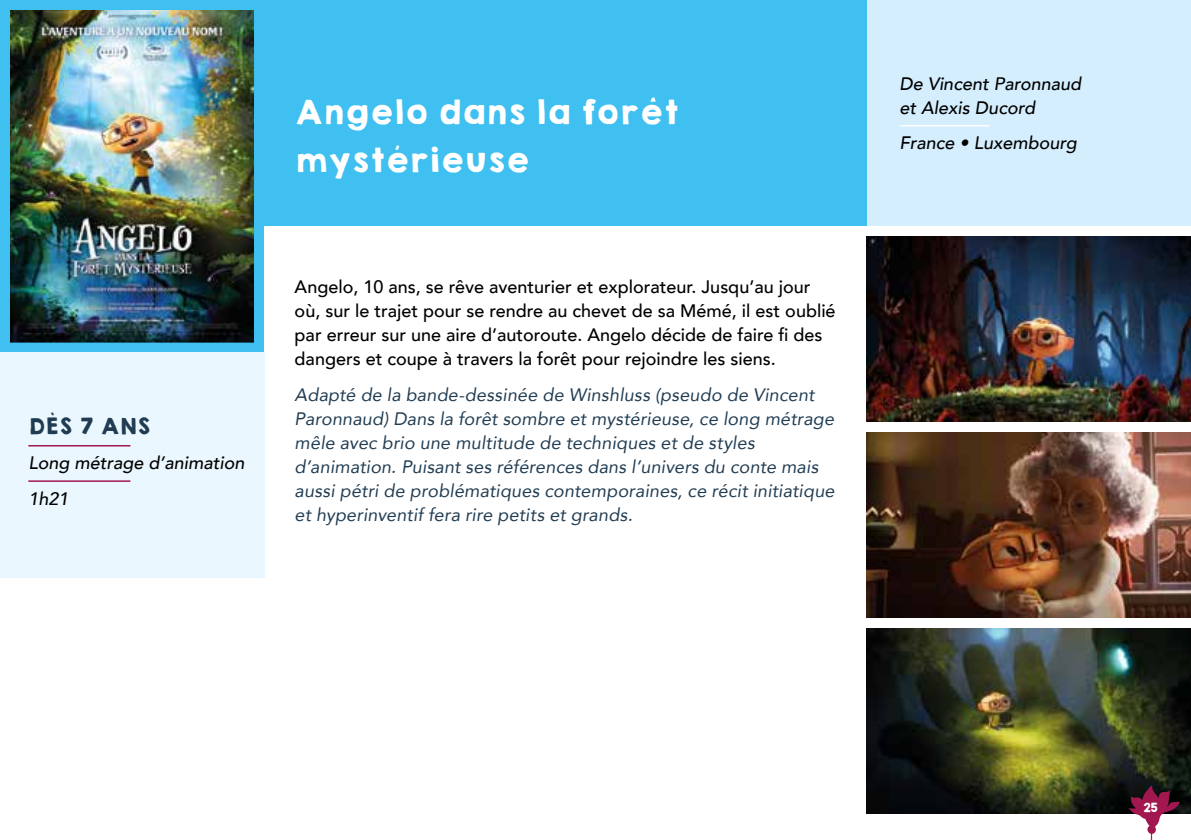
<style>
.page{position:relative;width:1191px;height:840px;background:#fff}
.page>*{position:absolute;margin:0;border:0;box-sizing:border-box;transform-origin:0 0}
.t1{font:30px/48px "KGHAPPY Solid";letter-spacing:.005em;color:#fff}
.t2{font:20px "KGHAPPY Solid";letter-spacing:.02em;color:#203c52}
.t3{font:italic 18px/24px "Avenir";letter-spacing:.01em;color:#203c52}
.t4{font:500 18px/24px "Avenir";color:#000}
.t5{font:italic 500 18px/35.4px "Avenir";color:#000}
.t6{font:11.4px "KGHAPPY Solid";color:#fff}
</style>
<div class="page">
<div style="left:0;top:0;width:1191px;height:225px;background:#40c0f0"></div>
<img style="left:0;top:10px;width:269px;height:347px">
<div style="left:0;top:352px;width:264px;height:225px;background:#ebf7fe"></div>
<div style="left:867px;top:0;width:324px;height:225px;background:#d5eefd"></div>
<hr style="left:28px;top:445px;width:102px;height:1px;background:#a2174f">
<hr style="left:28px;top:480px;width:102px;height:1px;background:#a2174f">
<img style="left:866px;top:236px;width:325px;height:185px">
<img style="left:866px;top:432px;width:325px;height:185px">
<img style="left:866px;top:628px;width:325px;height:184px">
<hr style="left:899px;top:125px;width:90px;height:1px;background:#fff">
<svg style="left:1128px;top:784px;width:52px;height:55px"></svg>
<p class="t2" style="left:28px;top:415px;width:123px">DÈS 7 ANS</p>
<p class="t5" style="left:28px;top:447px;width:218px">Long métrage d’animation<br>1h21</p>
<h1 class="t1" style="left:295px;top:90px;width:385px">Angelo dans la forêt mystérieuse</h1>
<p class="t4" style="left:295px;top:274px;width:542px">Angelo, 10 ans, se rêve aventurier et explorateur. Jusqu’au jour où, sur le trajet pour se rendre au chevet de sa Mémé, il est oublié par erreur sur une aire d’autoroute. Angelo décide de faire fi des dangers et coupe à travers la forêt pour rejoindre les siens.</p>
<p class="t3" style="left:295px;top:382px;width:541px">Adapté de la bande-dessinée de Winshluss (pseudo de Vincent Paronnaud) Dans la forêt sombre et mystérieuse, ce long métrage mêle avec brio une multitude de techniques et de styles d’animation. Puisant ses références dans l’univers du conte mais aussi pétri de problématiques contemporaines, ce récit initiatique et hyperinventif fera rire petits et grands.</p>
<p class="t5" style="left:899px;top:73px;width:183px;line-height:24px">De Vincent Paronnaud et Alexis Ducord</p>
<p class="t5" style="left:899px;top:127px;width:179px">France • Luxembourg</p>
<p class="t6" style="left:1142px;top:800px;width:16px">25</p>
</div>
